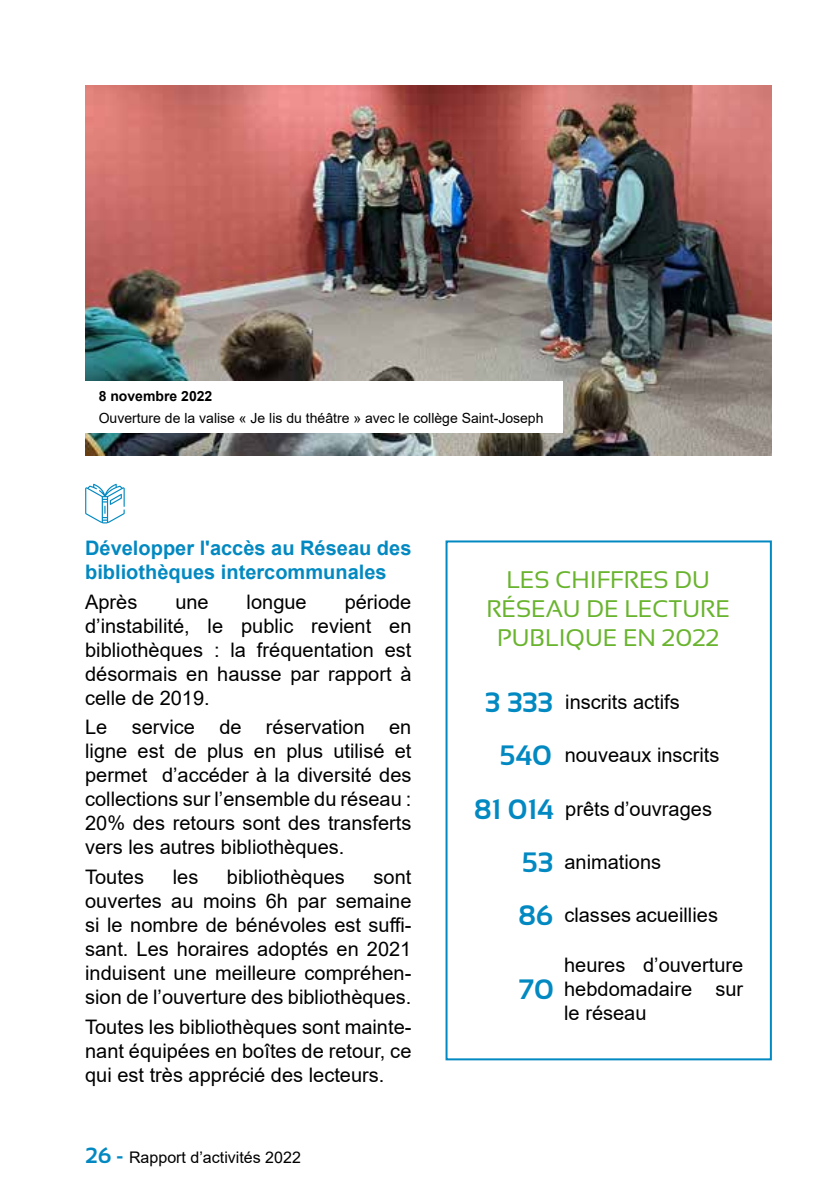
<style>
.page{position:relative;width:840px;height:1191px;background:#fff}
.page>*{position:absolute;margin:0;border:0;box-sizing:border-box;transform-origin:0 0}
.t1{font:700 28px "Sansation";color:#0389c1}
.t2{font:24px/28.8px "Sansation";color:#69b42e;text-align:center}
.t3{font:20px/24px "Arial";color:#000;text-align:justify}
.t4{font:700 20px/24px "Arial";color:#0389c1}
.t5{font:16px "Arial";color:#000}
.t6{font:14px "Arial";color:#000}
.t7{font:700 14px "Arial";color:#000}
.s1{font-family:"Sansation";font-weight:700;font-size:22px;color:#0389c1}
.s2{font-family:"Sansation";font-weight:700;font-size:28px;color:#0389c1}
</style>
<div class="page">
<svg style="left:85px;top:483px;width:40px;height:40px"></svg>
<img style="left:85px;top:85px;width:686px;height:370px">
<div style="left:73px;top:382px;width:489px;height:51px;background:#fff"></div>
<div style="left:445px;top:540px;width:326px;height:520px;border:2px solid #0389c1"></div>
<p class="t7" style="left:99px;top:386px;width:115px">8 novembre 2022</p>
<p class="t6" style="left:99px;top:409px;width:446px">Ouverture de la valise « Je lis du théâtre » avec le collège Saint-Joseph</p>
<p class="t4" style="left:85px;top:536px;width:327px">Développer l'accès au Réseau des bibliothèques intercommunales</p>
<p class="t3" style="left:85px;top:589px;width:54px">Après</p>
<p class="t3" style="left:175px;top:589px;width:35px">une</p>
<p class="t3" style="left:246px;top:589px;width:62px">longue</p>
<p class="t3" style="left:85px;top:589px;width:327px;text-indent:259px">période d’instabilité, le public revient en bibliothèques : la fréquentation est désormais en hausse par rapport à celle de 2019.</p>
<p class="t3" style="left:85px;top:715px;width:328px">Le service de réservation en ligne est de plus en plus utilisé et permet d’accéder à la diversité des collections sur l’ensemble du réseau :<br>20% des retours sont des transferts vers les autres bibliothèques.</p>
<p class="t3" style="left:85px;top:865px;width:60px">Toutes</p>
<p class="t3" style="left:173px;top:865px;width:27px">les</p>
<p class="t3" style="left:227px;top:865px;width:119px">bibliothèques</p>
<p class="t3" style="left:85px;top:865px;width:327px;text-indent:288px">sont ouvertes au moins 6h par semaine si le nombre de bénévoles est suffi&shy;sant. Les horaires adoptés en 2021 induisent une meilleure compréhen&shy;sion de l’ouverture des bibliothèques.</p>
<p class="t3" style="left:85px;top:1014px;width:327px">Toutes les bibliothèques sont mainte&shy;nant équipées en boîtes de retour, ce qui est très apprécié des lecteurs.</p>
<p class="t5" style="left:85px;top:1146px;width:217px"><span class="s1">26 -</span> Rapport d’activités 2022</p>
<p class="t2" style="left:486px;top:566px;width:245px">LES CHIFFRES DU<br>RÉSEAU DE LECTURE<br>PUBLIQUE EN 2022</p>
<p class="t3" style="left:484px;top:690px;width:196px"><span class="s2">3 333</span> inscrits actifs</p>
<p class="t3" style="left:499px;top:743px;width:221px"><span class="s2">540</span> nouveaux inscrits</p>
<p class="t3" style="left:474px;top:797px;width:239px"><span class="s2">81 014</span> prêts d’ouvrages</p>
<p class="t3" style="left:521px;top:850px;width:141px"><span class="s2">53</span> animations</p>
<p class="t3" style="left:518px;top:903px;width:201px"><span class="s2">86</span> classes acueillies</p>
<h1 class="t1" style="left:517px;top:973px;width:37px">70</h1>
<p class="t3" style="left:564px;top:953px;width:180px">heures d’ouverture hebdomadaire sur le réseau</p>
</div>
